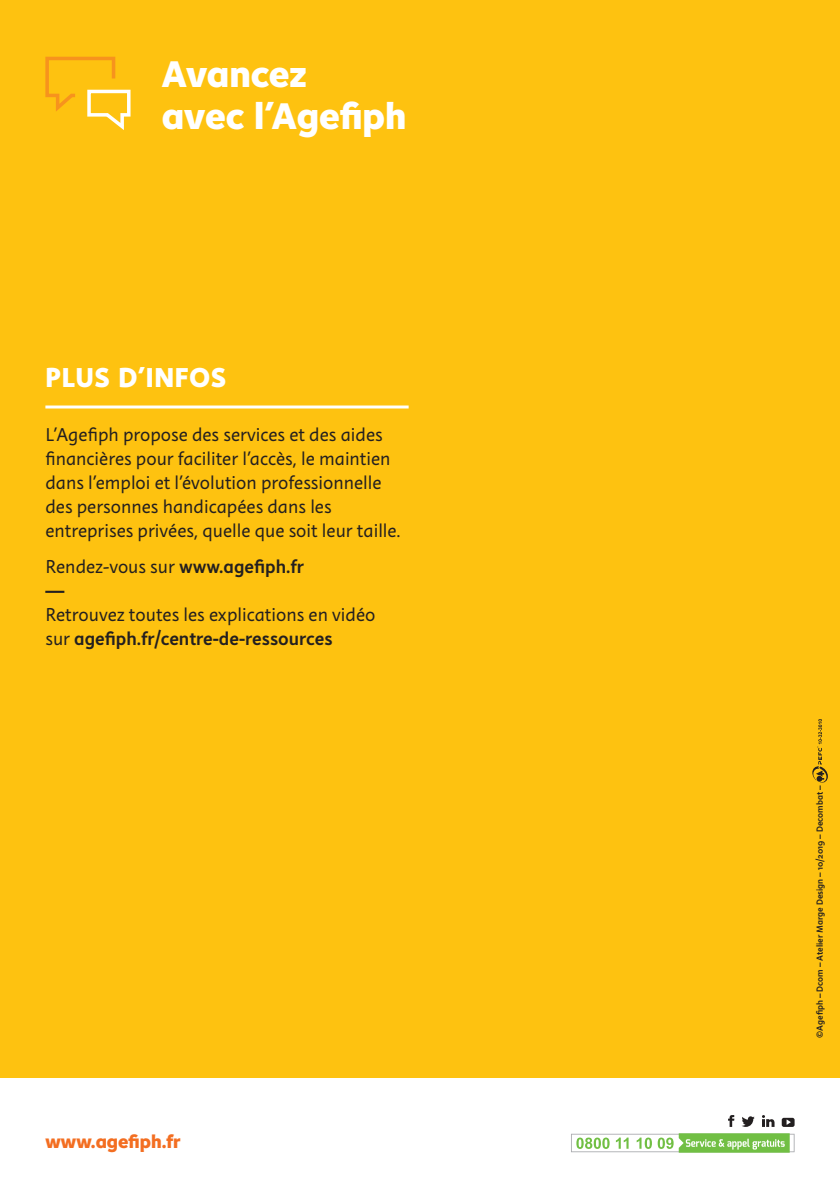
<style>
.page{position:relative;width:840px;height:1191px;background:#fff}
.page>*{position:absolute;margin:0;border:0;box-sizing:border-box;transform-origin:0 0}
.t1{font:800 38px/42px "Instant 5";color:#fff}
.t2{font:800 28px "Instant 5";letter-spacing:.03em;color:#fff}
.t3{font:19px/24px "Instant 3";color:#231f20}
.t4{font:19px "Instant 4 Slow";color:#231f20}
.t5{font:800 19px "Instant 5";color:#f36e21}
.t6{font:9px "Instant 4 Slow";color:#231f20}
.s1{font-family:"Instant 4 Slow"}
.s2{font-family:"Instant 3"}
</style>
<div class="page">
<div style="left:0;top:0;width:839px;height:1077px;background:#fec210"></div>
<svg style="left:762px;top:1115px;width:12px;height:12px"></svg>
<svg style="left:781px;top:1117px;width:13px;height:10px"></svg>
<svg style="left:728px;top:1115px;width:6px;height:12px"></svg>
<svg style="left:742px;top:1116px;width:12px;height:11px"></svg>
<svg style="left:571px;top:1133px;width:223px;height:19px"></svg>
<svg style="left:45px;top:56px;width:86px;height:74px"></svg>
<svg style="left:812px;top:719px;width:15px;height:64px"></svg>
<hr style="left:45px;top:405px;width:363px;height:3px;background:#fff">
<h1 class="t1" style="left:162px;top:52px;width:246px">Avancez<br>avec l’Agefiph</h1>
<h2 class="t2" style="left:45px;top:357px;width:182px">PLUS D’INFOS</h2>
<p class="t3" style="left:45px;top:422px;width:356px">L’Agefiph propose des services et des aides financières pour faciliter l’accès, le maintien dans l’emploi et l’évolution professionnelle des personnes handicapées dans les entreprises privées, quelle que soit leur taille.</p>
<p class="t3" style="left:45px;top:554px;width:260px">Rendez-vous sur <span class="s1">www.agefiph.fr</span></p>
<p class="t4" style="left:45px;top:577px;width:20px">—</p>
<p class="t3" style="left:45px;top:602px;width:331px">Retrouvez toutes les explications en vidéo</p>
<p class="t4" style="left:45px;top:625px;width:288px"><span class="s2">sur</span> agefiph.fr/centre-de-ressources</p>
<p class="t5" style="left:45px;top:1128px;width:137px">www.agefiph.fr</p>
<p class="t6" style="left:813px;top:1037px;width:254px;rotate:-90deg">©Agefiph – Dcom – Atelier Marge Design – 10/2019 – Decombat –</p>
</div>
